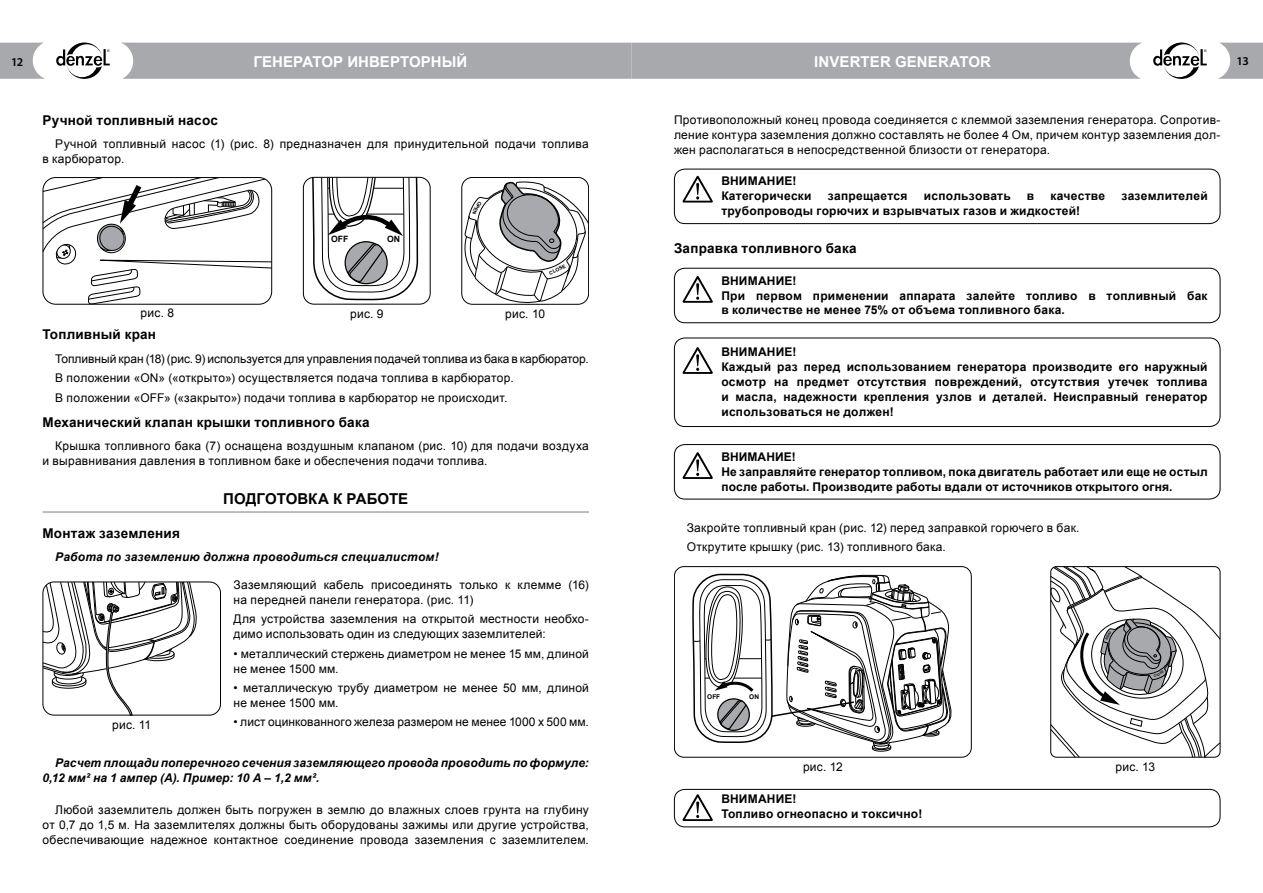
<style>
.page{position:relative;width:1263px;height:893px;background:#fff}
.page>*{position:absolute;margin:0;border:0;box-sizing:border-box;transform-origin:0 0}
.t1{font:700 15px "Arial";letter-spacing:.005em;color:#fff}
.t2{font:700 15px "Arial";letter-spacing:.005em;color:#000}
.t3{font:700 13.5px "Arial";letter-spacing:.015em;color:#000}
.t4{font:12px/15px "Arial";letter-spacing:.02em;color:#000}
.t5{font:700 12px/15px "Arial";letter-spacing:.02em;color:#000}
.t6{font:italic 700 12px/15px "Arial";letter-spacing:.01em;color:#000}
.t7{font:600 12px "Myriad Pro";color:#000}
.t8{font:700 8.7px "Arial";color:#000}
.t9{font:700 6.45px "Arial";color:#000}
</style>
<div class="page">
<svg style="left:1218px;top:43px;width:45px;height:36px"></svg>
<svg style="left:1153px;top:43px;width:54px;height:36px"></svg>
<div style="left:122px;top:43px;width:1019px;height:36px;background:#a7a9ac"></div>
<svg style="left:0;top:43px;width:45px;height:36px"></svg>
<svg style="left:56px;top:43px;width:54px;height:36px"></svg>
<hr style="left:43px;top:511px;width:546px;height:2px;background:#a7a9ac">
<div style="left:461px;top:177px;width:128px;height:128px;border:1px solid #000;border-radius:11px"></div>
<svg style="left:43px;top:177px;width:229px;height:127px"></svg>
<div style="left:303px;top:177px;width:128px;height:128px;border:1px solid #000;border-radius:11px"></div>
<svg style="left:311px;top:177px;width:108px;height:124px"></svg>
<svg style="left:43px;top:582px;width:156px;height:133px"></svg>
<div style="left:674px;top:169px;width:546px;height:55px;border:1px solid #000;border-radius:11px"></div>
<svg style="left:682px;top:176px;width:31px;height:27px"></svg>
<div style="left:674px;top:268px;width:546px;height:55px;border:1px solid #000;border-radius:11px"></div>
<svg style="left:682px;top:276px;width:31px;height:27px"></svg>
<div style="left:674px;top:338px;width:546px;height:89px;border:1px solid #000;border-radius:11px"></div>
<svg style="left:682px;top:347px;width:31px;height:27px"></svg>
<div style="left:674px;top:444px;width:546px;height:55px;border:1px solid #000;border-radius:11px"></div>
<svg style="left:682px;top:452px;width:31px;height:27px"></svg>
<div style="left:674px;top:566px;width:297px;height:191px;border:1px solid #000;border-radius:10px"></div>
<svg style="left:692px;top:566px;width:261px;height:186px"></svg>
<div style="left:674px;top:789px;width:546px;height:38px;border:1px solid #000;border-radius:11px"></div>
<svg style="left:682px;top:794px;width:31px;height:27px"></svg>
<svg style="left:463px;top:181px;width:126px;height:122px"></svg>
<svg style="left:1050px;top:566px;width:170px;height:192px"></svg>
<p class="t7" style="left:11px;top:55px;width:14px">12</p>
<p class="t1" style="left:254px;top:52px;width:215px">ГЕНЕРАТОР ИНВЕРТОРНЫЙ</p>
<p class="t1" style="left:814px;top:52px;width:179px">INVERTER GENERATOR</p>
<p class="t7" style="left:1237px;top:54px;width:14px">13</p>
<p class="t3" style="left:43px;top:111px;width:177px">Ручной топливный насос</p>
<p class="t4" style="left:43px;top:137px;width:548px;text-indent:13px">Ручной топливный насос (1) (рис. 8) предназначен для принудительной подачи топлива в карбюратор.</p>
<p class="t8" style="left:331px;top:235px;width:19px">OFF</p>
<p class="t8" style="left:387px;top:235px;width:15px">ON</p>
<p class="t4" style="left:141px;top:306px;width:35px">рис. 8</p>
<p class="t4" style="left:505px;top:306px;width:41px">рис. 10</p>
<p class="t4" style="left:350px;top:306px;width:35px">рис. 9</p>
<p class="t3" style="left:43px;top:326px;width:115px">Топливный кран</p>
<p class="t4" style="left:55px;top:349px;width:535px;line-height:19.2px">Топливный кран (18) (рис. 9) используется для управления подачей топлива из бака в карбюратор.<br>В положении «ON» («открыто») осуществляется подача топлива в карбюратор.<br>В положении «OFF» («закрыто») подачи топлива в карбюратор не происходит.</p>
<p class="t3" style="left:43px;top:413px;width:328px">Механический клапан крышки топливного бака</p>
<p class="t4" style="left:43px;top:438px;width:548px;text-indent:13px">Крышка топливного бака (7) оснащена воздушным клапаном (рис. 10) для подачи воздуха и выравнивания давления в топливном баке и обеспечения подачи топлива.</p>
<p class="t2" style="left:223px;top:489px;width:187px">ПОДГОТОВКА К РАБОТЕ</p>
<p class="t3" style="left:43px;top:524px;width:139px">Монтаж заземления</p>
<p class="t6" style="left:55px;top:550px;width:385px">Работа по заземлению должна проводиться специалистом!</p>
<p class="t4" style="left:234px;top:577px;width:357px">Заземляющий кабель присоединять только к клемме (16) на передней панели генератора. (рис. 11)</p>
<p class="t4" style="left:234px;top:612px;width:357px">Для устройства заземления на открытой местности необхо&shy;димо использовать один из следующих заземлителей:</p>
<p class="t4" style="left:234px;top:646px;width:357px">• металлический стержень диаметром не менее 15 мм, длиной не менее 1500 мм.</p>
<p class="t4" style="left:234px;top:680px;width:357px">• металлическую трубу диаметром не менее 50 мм, длиной не менее 1500 мм.</p>
<p class="t4" style="left:234px;top:714px;width:357px">• лист оцинкованного железа размером не менее 1000 х 500 мм.</p>
<p class="t6" style="left:43px;top:755px;width:548px;text-indent:13px">Расчет площади поперечного сечения заземляющего провода проводить по формуле:<br>0,12 мм² на 1 ампер (А). Пример: 10 А – 1,2 мм².</p>
<p class="t4" style="left:43px;top:802px;width:548px;text-align:justify;text-indent:13px">Любой заземлитель должен быть погружен в землю до влажных слоев грунта на глубину от 0,7 до 1,5 м. На заземлителях должны быть оборудованы зажимы или другие устройства, обеспечивающие надежное контактное соединение провода заземления с заземлителем.</p>
<p class="t4" style="left:112px;top:717px;width:41px">рис. 11</p>
<p class="t4" style="left:674px;top:112px;width:548px;text-align:justify">Противоположный конец провода соединяется с клеммой заземления генератора. Сопротив&shy;ление контура заземления должно составлять не более 4 Ом, причем контур заземления дол&shy;жен располагаться в непосредственной близости от генератора.</p>
<p class="t5" style="left:721px;top:174px;width:92px">ВНИМАНИЕ!<br>Категорически</p>
<p class="t5" style="left:828px;top:189px;width:81px">запрещается</p>
<p class="t5" style="left:924px;top:189px;width:88px">использовать</p>
<p class="t5" style="left:1027px;top:189px;width:9px">в</p>
<p class="t5" style="left:1050px;top:189px;width:56px">качестве</p>
<p class="t5" style="left:1121px;top:189px;width:88px">заземлителей</p>
<p class="t5" style="left:721px;top:204px;width:360px">трубопроводы горючих и взрывчатых газов и жидкостей!</p>
<p class="t3" style="left:674px;top:239px;width:184px">Заправка топливного бака</p>
<p class="t5" style="left:721px;top:274px;width:488px;line-height:14.4px">ВНИМАНИЕ!<br>При первом применении аппарата залейте топливо в топливный бак в количестве не менее 75% от объема топливного бака.</p>
<p class="t5" style="left:721px;top:345px;width:488px">ВНИМАНИЕ!<br>Каждый раз перед использованием генератора производите его наружный осмотр на предмет отсутствия повреждений, отсутствия утечек топлива и масла, надежности крепления узлов и деталей. Неисправный генератор использоваться не должен!</p>
<p class="t5" style="left:721px;top:450px;width:488px">ВНИМАНИЕ!<br>Не заправляйте генератор топливом, пока двигатель работает или еще не остыл после работы. Производите работы вдали от источников открытого огня.</p>
<p class="t4" style="left:687px;top:518px;width:394px;line-height:19.2px">Закройте топливный кран (рис. 12) перед заправкой горючего в бак.<br>Открутите крышку (рис. 13) топливного бака.</p>
<p class="t9" style="left:707px;top:694px;width:15px">OFF</p>
<p class="t9" style="left:749px;top:694px;width:11px">ON</p>
<p class="t4" style="left:803px;top:759px;width:41px">рис. 12</p>
<p class="t4" style="left:1115px;top:759px;width:41px">рис. 13</p>
<p class="t5" style="left:721px;top:792px;width:202px">ВНИМАНИЕ!<br>Топливо огнеопасно и токсично!</p>
</div>
